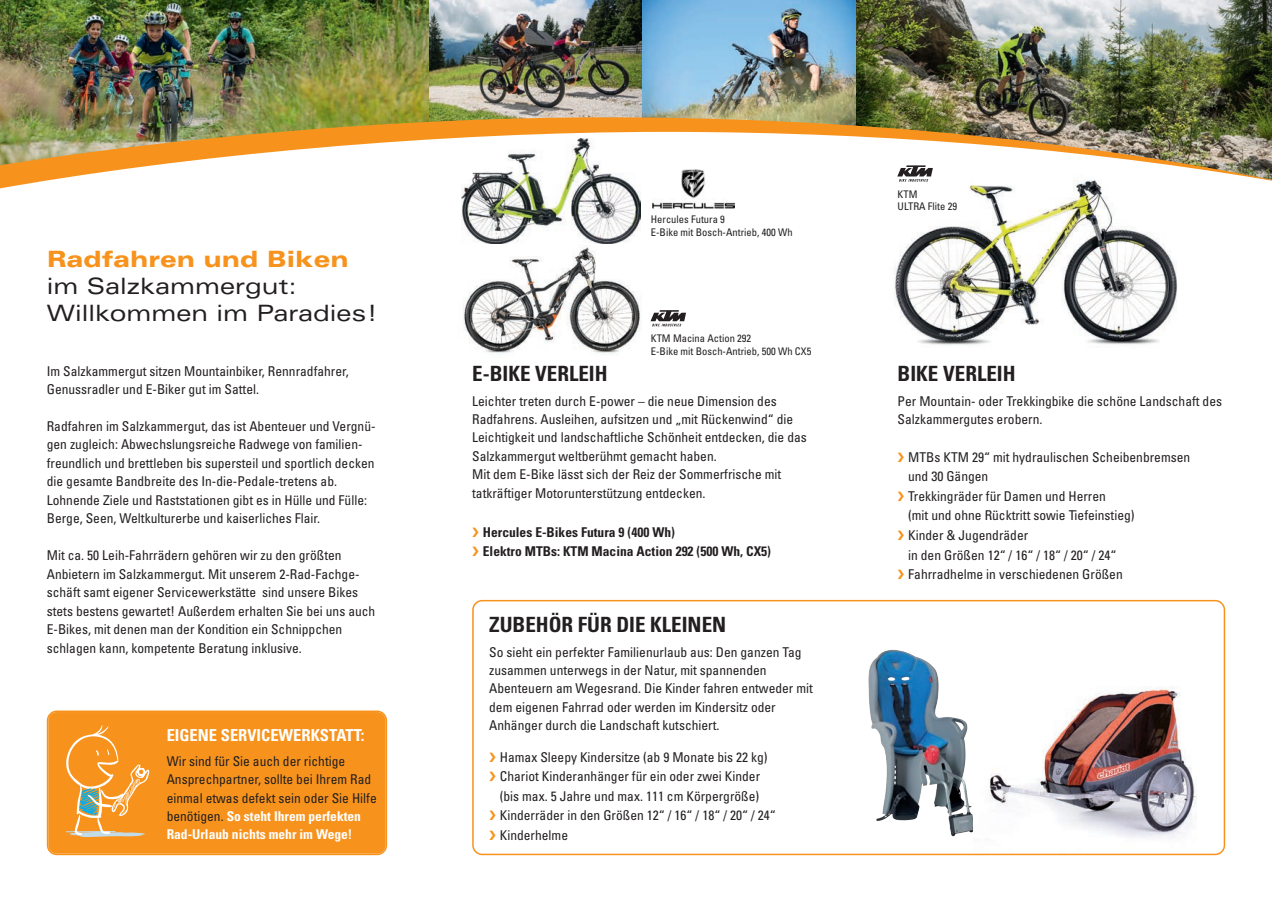
<style>
.page{position:relative;width:1272px;height:902px;background:#fff}
.page>*{position:absolute;margin:0;border:0;box-sizing:border-box;transform-origin:0 0}
.t1{font:expanded 22.5px/27px "Univers";color:#231f20}
.t2{font:900 expanded 22.5px "Univers";color:#f7931d}
.t3{font:700 condensed 21px "Univers";color:#231f20}
.t4{font:700 condensed 16.5px "Univers";color:#fff}
.t5{font:condensed 13.5px/18.5px "Univers";color:#231f20}
.t6{font:700 condensed 13.5px/19.5px "Univers";color:#231f20}
.t7{font:condensed 10.5px/12.6px "Univers";color:#231f20}
.s1{font-weight:700;color:#fff}
.s2{color:#f7931d}
</style>
<div class="page">
<img style="left:0;top:0;width:429px;height:117px">
<img style="left:855px;top:0;width:416px;height:117px">
<img style="left:894px;top:211px;width:283px;height:134px">
<div style="left:47px;top:710px;width:340px;height:145px;background:#f7931d"></div>
<img style="left:429px;top:0;width:213px;height:117px">
<img style="left:642px;top:0;width:213px;height:117px">
<img style="left:0;top:117px;width:1271px;height:72px">
<svg style="left:66px;top:725px;width:83px;height:112px;background:#efa244"></svg>
<img style="left:463px;top:246px;width:179px;height:109px">
<img style="left:461px;top:139px;width:179px;height:105px">
<svg style="left:472px;top:600px;width:753px;height:255px"></svg>
<img style="left:652px;top:170px;width:82px;height:39px">
<img style="left:826px;top:130px;width:445px;height:81px">
<svg style="left:650px;top:310px;width:36px;height:16px"></svg>
<h1 class="t2" style="left:47px;top:251px;width:303px">Radfahren und Biken</h1>
<h1 class="t1" style="left:47px;top:275px;width:333px">im Salzkammergut:<br>Willkommen im Paradies!</h1>
<p class="t5" style="left:47px;top:362px;width:303px">Im Salzkammergut sitzen Mountainbiker, Rennradfahrer,<br>Genussradler und E-Biker gut im Sattel.</p>
<p class="t5" style="left:47px;top:417px;width:330px">Radfahren im Salzkammergut, das ist Abenteuer und Vergnü&shy;gen zugleich: Abwechslungsreiche Radwege von familien&shy;freundlich und brettleben bis supersteil und sportlich decken die gesamte Bandbreite des In-die-Pedale-tretens ab.<br>Lohnende Ziele und Raststationen gibt es in Hülle und Fülle:<br>Berge, Seen, Weltkulturerbe und kaiserliches Flair.</p>
<p class="t5" style="left:47px;top:546px;width:330px">Mit ca. 50 Leih-Fahrrädern gehören wir zu den größten Anbietern im Salzkammergut. Mit unserem 2-Rad-Fachge&shy;schäft samt eigener Servicewerkstätte sind unsere Bikes stets bestens gewartet! Außerdem erhalten Sie bei uns auch E-Bikes, mit denen man der Kondition ein Schnippchen schlagen kann, kompetente Beratung inklusive.</p>
<p class="t4" style="left:167px;top:725px;width:199px">EIGENE SERVICEWERKSTATT:</p>
<p class="t5" style="left:167px;top:751px;width:211px">Wir sind für Sie auch der richtige Ansprechpartner, sollte bei Ihrem Rad einmal etwas defekt sein oder Sie Hilfe benötigen. <span class="s1">So steht Ihrem perfekten Rad-Urlaub nichts mehr im Wege!</span></p>
<p class="t7" style="left:651px;top:213px;width:143px">Hercules Futura 9<br>E-Bike mit Bosch-Antrieb, 400 Wh</p>
<p class="t7" style="left:651px;top:332px;width:162px">KTM Macina Action 292<br>E-Bike mit Bosch-Antrieb, 500 Wh CX5</p>
<h2 class="t3" style="left:472px;top:361px;width:137px">E-BIKE VERLEIH</h2>
<p class="t5" style="left:472px;top:391px;width:336px">Leichter treten durch E-power – die neue Dimension des Radfahrens. Ausleihen, aufsitzen und „mit Rückenwind“ die Leichtigkeit und landschaftliche Schönheit entdecken, die das Salzkammergut weltberühmt gemacht haben.<br>Mit dem E-Bike lässt sich der Reiz der Sommerfrische mit tatkräftiger Motorunterstützung entdecken.</p>
<p class="t6" style="left:472px;top:522px;width:300px"><span class="s2">❯</span> Hercules E-Bikes Futura 9 (400 Wh)<br><span class="s2">❯</span> Elektro MTBs: KTM Macina Action 292 (500 Wh, CX5)</p>
<h2 class="t3" style="left:489px;top:612px;width:238px">ZUBEHÖR FÜR DIE KLEINEN</h2>
<p class="t5" style="left:489px;top:642px;width:325px">So sieht ein perfekter Familienurlaub aus: Den ganzen Tag zusammen unterwegs in der Natur, mit spannenden Abenteuern am Wegesrand. Die Kinder fahren entweder mit dem eigenen Fahrrad oder werden im Kindersitz oder Anhänger durch die Landschaft kutschiert.</p>
<p class="t5" style="left:489px;top:748px;width:280px"><span class="s2">❯</span> Hamax Sleepy Kindersitze (ab 9 Monate bis 22 kg)</p>
<p class="t5" style="left:489px;top:767px;width:272px"><span class="s2">❯</span> Chariot Kinderanhänger für ein oder zwei Kinder</p>
<p class="t5" style="left:499px;top:787px;width:261px">(bis max. 5 Jahre und max. 111 cm Körpergröße)</p>
<p class="t5" style="left:489px;top:806px;width:288px"><span class="s2">❯</span> Kinderräder in den Größen 12“ / 16“ / 18“ / 20“ / 24“</p>
<p class="t5" style="left:489px;top:826px;width:80px"><span class="s2">❯</span> Kinderhelme</p>
<p class="t7" style="left:897px;top:188px;width:61px">KTM<br>ULTRA Flite 29</p>
<h2 class="t3" style="left:897px;top:361px;width:119px">BIKE VERLEIH</h2>
<p class="t5" style="left:897px;top:391px;width:326px">Per Mountain- oder Trekkingbike die schöne Landschaft des<br>Salzkammergutes erobern.</p>
<p class="t5" style="left:897px;top:448px;width:294px"><span class="s2">❯</span> MTBs KTM 29“ mit hydraulischen Scheibenbremsen</p>
<p class="t5" style="left:908px;top:467px;width:82px">und 30 Gängen</p>
<p class="t5" style="left:897px;top:487px;width:210px"><span class="s2">❯</span> Trekkingräder für Damen und Herren</p>
<p class="t5" style="left:908px;top:506px;width:228px">(mit und ohne Rücktritt sowie Tiefeinstieg)</p>
<p class="t5" style="left:897px;top:526px;width:132px"><span class="s2">❯</span> Kinder &amp; Jugendräder</p>
<p class="t5" style="left:908px;top:545px;width:210px">in den Größen 12“ / 16“ / 18“ / 20“ / 24“</p>
<p class="t5" style="left:897px;top:565px;width:227px"><span class="s2">❯</span> Fahrradhelme in verschiedenen Größen</p>
</div>
